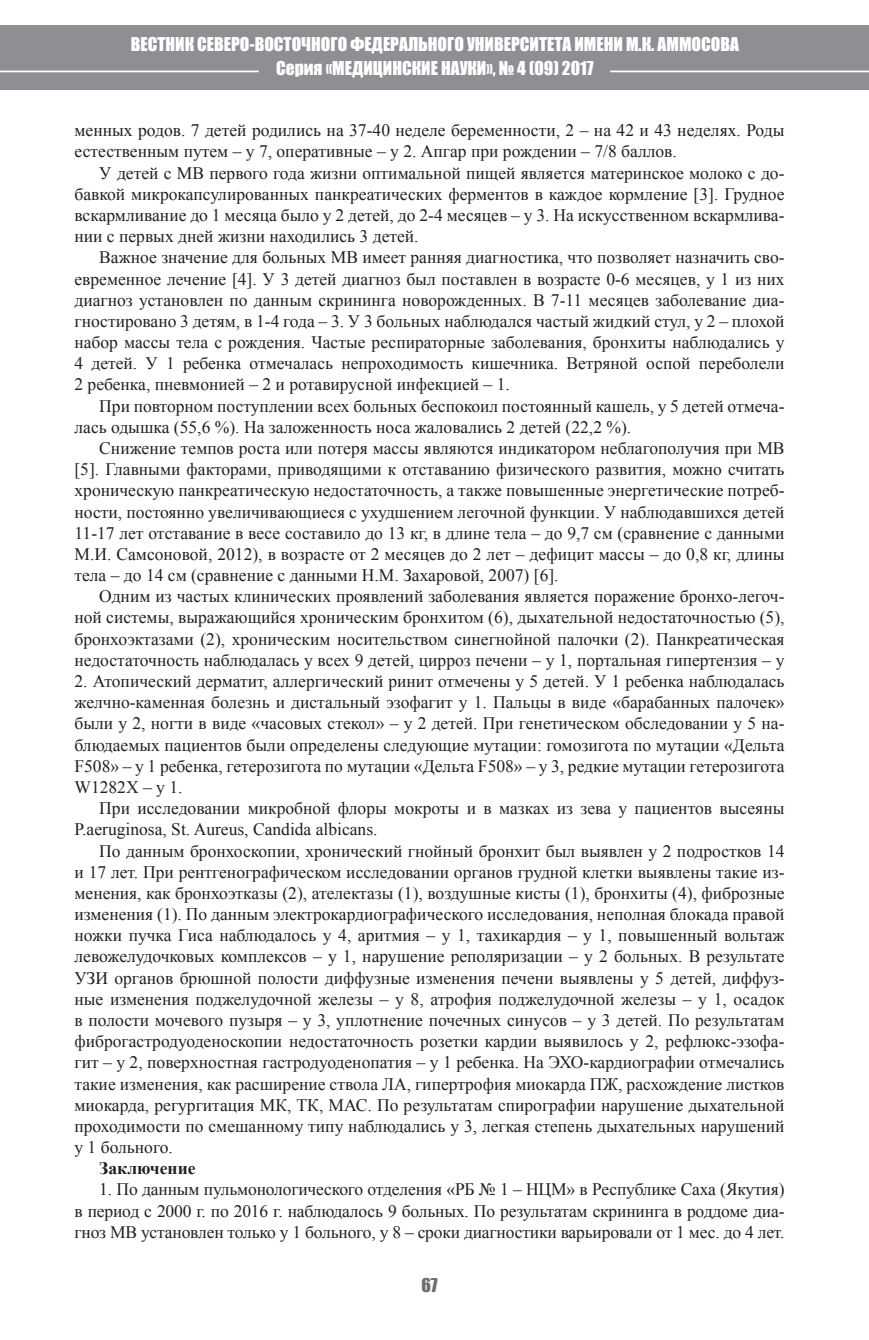
<style>
.page{position:relative;width:869px;height:1340px;background:#fff}
.page>*{position:absolute;margin:0;border:0;box-sizing:border-box;transform-origin:0 0}
.Обычный{font:17.5px/21.2px "Times New Roman";color:#231f20;text-align:justify}
.t1{font:17.5px/24.5px "Impact";color:#fff;text-align:center}
.Обычный-2{font:700 17.5px "Times New Roman";color:#231f20}
.t2{font:17.5px "Impact";color:#6c6d70}
</style>
<div class="page">
<div style="left:0;top:25px;width:868px;height:64px;background:#8d8f92"></div>
<hr style="left:0;top:71px;width:259px;height:1px;background:#fff">
<hr style="left:610px;top:71px;width:258px;height:1px;background:#fff">
<p class="t1" style="left:131px;top:31px;width:609px">ВЕСТНИК СЕВЕРО-ВОСТОЧНОГО ФЕДЕРАЛЬНОГО УНИВЕРСИТЕТА ИМЕНИ М.К. АММОСОВА<br>Серия «МЕДИЦИНСКИЕ НАУКИ», № 4 (09) 2017</p>
<p class="Обычный" style="left:74px;top:119px;width:711px">менных родов. 7 детей родились на 37-40 неделе беременности, 2 – на 42 и 43 неделях. Роды естественным путем – у 7, оперативные – у 2. Апгар при рождении – 7/8 баллов.</p>
<p class="Обычный" style="left:74px;top:162px;width:711px;text-indent:25px">У детей с МВ первого года жизни оптимальной пищей является материнское молоко с до&shy;бавкой микрокапсулированных панкреатических ферментов в каждое кормление [3]. Грудное вскармливание до 1 месяца было у 2 детей, до 2-4 месяцев – у 3. На искусственном вскармлива&shy;нии с первых дней жизни находились 3 детей.</p>
<p class="Обычный" style="left:74px;top:246px;width:711px;text-indent:25px">Важное значение для больных МВ имеет ранняя диагностика, что позволяет назначить сво&shy;евременное лечение [4]. У 3 детей диагноз был поставлен в возрасте 0-6 месяцев, у 1 из них диагноз установлен по данным скрининга новорожденных. В 7-11 месяцев заболевание диа&shy;гностировано 3 детям, в 1-4 года – 3. У 3 больных наблюдался частый жидкий стул, у 2 – плохой набор массы тела с рождения. Частые респираторные заболевания, бронхиты наблюдались у 4 детей. У 1 ребенка отмечалась непроходимость кишечника. Ветряной оспой переболели 2 ребенка, пневмонией – 2 и ротавирусной инфекцией – 1.</p>
<p class="Обычный" style="left:74px;top:395px;width:711px;text-indent:25px">При повторном поступлении всех больных беспокоил постоянный кашель, у 5 детей отмеча&shy;лась одышка (55,6 %). На заложенность носа жаловались 2 детей (22,2 %).</p>
<p class="Обычный" style="left:74px;top:437px;width:711px;text-indent:25px">Снижение темпов роста или потеря массы являются индикатором неблагополучия при МВ [5]. Главными факторами, приводящими к отставанию физического развития, можно считать хроническую панкреатическую недостаточность, а также повышенные энергетические потреб&shy;ности, постоянно увеличивающиеся с ухудшением легочной функции. У наблюдавшихся детей 11-17 лет отставание в весе составило до 13 кг, в длине тела – до 9,7 см (сравнение с данными М.И. Самсоновой, 2012), в возрасте от 2 месяцев до 2 лет – дефицит массы – до 0,8 кг, длины тела – до 14 см (сравнение с данными Н.М. Захаровой, 2007) [6].</p>
<p class="Обычный" style="left:74px;top:585px;width:711px;text-indent:25px">Одним из частых клинических проявлений заболевания является поражение бронхо-легоч&shy;ной системы, выражающийся хроническим бронхитом (6), дыхательной недостаточностью (5), бронхоэктазами (2), хроническим носительством синегнойной палочки (2). Панкреатическая недостаточность наблюдалась у всех 9 детей, цирроз печени – у 1, портальная гипертензия – у</p>
<p class="Обычный" style="left:74px;top:670px;width:711px">2. Атопический дерматит, аллергический ринит отмечены у 5 детей. У 1 ребенка наблюдалась желчно-каменная болезнь и дистальный эзофагит у 1. Пальцы в виде «барабанных палочек» были у 2, ногти в виде «часовых стекол» – у 2 детей. При генетическом обследовании у 5 на&shy;блюдаемых пациентов были определены следующие мутации: гомозигота по мутации «Дельта F508» – у 1 ребенка, гетерозигота по мутации «Дельта F508» – у 3, редкие мутации гетерозигота W1282X – у 1.</p>
<p class="Обычный" style="left:74px;top:797px;width:711px;text-indent:25px">При исследовании микробной флоры мокроты и в мазках из зева у пациентов высеяны<br>P.aeruginosa, St. Aureus, Candida albicans.</p>
<p class="Обычный" style="left:74px;top:839px;width:711px;text-indent:25px">По данным бронхоскопии, хронический гнойный бронхит был выявлен у 2 подростков 14 и 17 лет. При рентгенографическом исследовании органов грудной клетки выявлены такие из&shy;менения, как бронхоэтказы (2), ателектазы (1), воздушные кисты (1), бронхиты (4), фиброзные изменения (1). По данным электрокардиографического исследования, неполная блокада правой ножки пучка Гиса наблюдалось у 4, аритмия – у 1, тахикардия – у 1, повышенный вольтаж левожелудочковых комплексов – у 1, нарушение реполяризации – у 2 больных. В результате УЗИ органов брюшной полости диффузные изменения печени выявлены у 5 детей, диффуз&shy;ные изменения поджелудочной железы – у 8, атрофия поджелудочной железы – у 1, осадок в полости мочевого пузыря – у 3, уплотнение почечных синусов – у 3 детей. По результатам фиброгастродуоденоскопии недостаточность розетки кардии выявилось у 2, рефлюкс-эзофа&shy;гит – у 2, поверхностная гастродуоденопатия – у 1 ребенка. На ЭХО-кардиографии отмечались такие изменения, как расширение ствола ЛА, гипертрофия миокарда ПЖ, расхождение листков миокарда, регургитация МК, ТК, МАС. По результатам спирографии нарушение дыхательной проходимости по смешанному типу наблюдались у 3, легкая степень дыхательных нарушений у 1 больного.</p>
<p class="Обычный-2" style="left:99px;top:1156px;width:98px">Заключение</p>
<p class="Обычный" style="left:74px;top:1178px;width:711px;text-indent:25px">1. По данным пульмонологического отделения «РБ № 1 – НЦМ» в Республике Саха (Якутия) в период с 2000 г. по 2016 г. наблюдалось 9 больных. По результатам скрининга в роддоме диа&shy;гноз МВ установлен только у 1 больного, у 8 – сроки диагностики варьировали от 1 мес. до 4 лет.</p>
<p class="t2" style="left:421px;top:1271px;width:18px">67</p>
</div>
